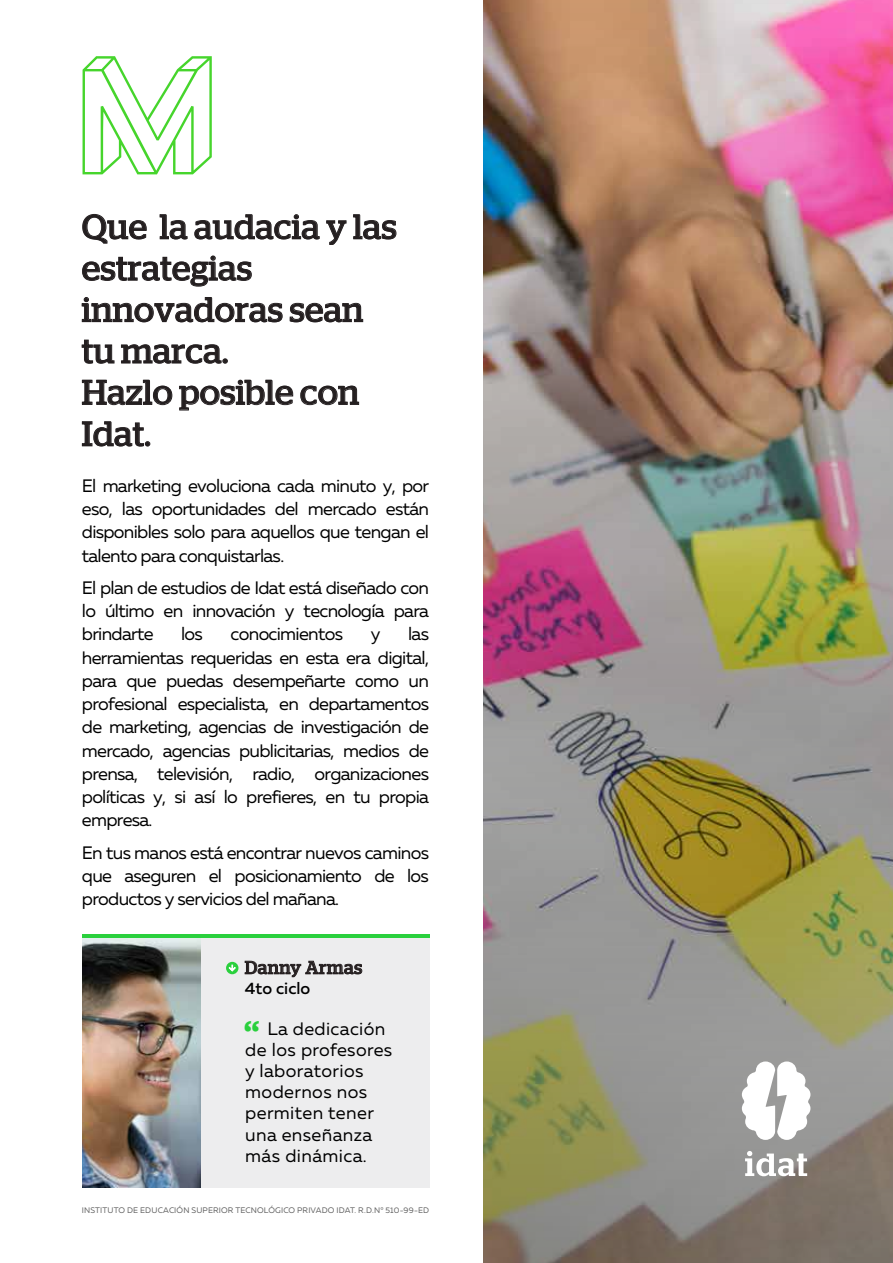
<style>
.page{position:relative;width:893px;height:1263px;background:#fff}
.page>*{position:absolute;margin:0;border:0;box-sizing:border-box;transform-origin:0 0}
.t1{font:49.8px "Stag";color:#2ad03d}
.t2{font:34.5px/41.4px "Stag";letter-spacing:.015em;color:#241f20}
.t3{font:18px/23.2px "Muller";letter-spacing:-.04em;color:#000;text-align:justify}
.t4{font:18px/21px "Muller";letter-spacing:.02em;color:#000}
.t5{font:18px "Stag";letter-spacing:.04em;color:#251f20}
.t6{font:500 16.5px "Muller";color:#000}
.t7{font:8.1px "Muller";letter-spacing:.015em;color:#606060}
</style>
<div class="page">
<img style="left:483px;top:0;width:410px;height:1263px">
<svg style="left:745px;top:1151px;width:62px;height:25px"></svg>
<svg style="left:742px;top:1061px;width:68px;height:79px"></svg>
<svg style="left:82px;top:214px;width:65px;height:30px"></svg>
<svg style="left:160px;top:214px;width:27px;height:25px"></svg>
<svg style="left:194px;top:214px;width:126px;height:25px"></svg>
<svg style="left:326px;top:220px;width:20px;height:25px"></svg>
<svg style="left:353px;top:214px;width:43px;height:25px"></svg>
<svg style="left:82px;top:256px;width:170px;height:31px"></svg>
<svg style="left:82px;top:297px;width:200px;height:25px"></svg>
<svg style="left:290px;top:303px;width:73px;height:19px"></svg>
<svg style="left:82px;top:340px;width:32px;height:24px"></svg>
<svg style="left:121px;top:344px;width:107px;height:20px"></svg>
<svg style="left:82px;top:380px;width:90px;height:25px"></svg>
<svg style="left:179px;top:380px;width:114px;height:30px"></svg>
<svg style="left:300px;top:386px;width:59px;height:19px"></svg>
<svg style="left:82px;top:421px;width:68px;height:25px"></svg>
<div style="left:82px;top:936px;width:347px;height:252px;background:#ededee"></div>
<svg style="left:245px;top:960px;width:117px;height:17px"></svg>
<svg style="left:226px;top:962px;width:12px;height:12px"></svg>
<svg style="left:229px;top:965px;width:7px;height:6px"></svg>
<img style="left:83px;top:937px;width:118px;height:250px">
<svg style="left:83px;top:56px;width:129px;height:118px"></svg>
<hr style="left:82px;top:934px;width:347px;height:3px;background:#2ad03d">
<h2 class="t2" style="left:82px;top:206px;width:316px">Que la audacia y las estrategias innovadoras sean tu marca.<br>Hazlo posible con<br>Idat.</h2>
<p class="t3" style="left:82px;top:474px;width:349px">El marketing evoluciona cada minuto y, por eso, las oportunidades del mercado están disponibles solo para aquellos que tengan el talento para conquistarlas.</p>
<p class="t3" style="left:82px;top:576px;width:349px">El plan de estudios de Idat está diseñado con lo último en innovación y tecnología para brindarte</p>
<p class="t3" style="left:82px;top:622px;width:349px;text-indent:326px">las herramientas requeridas en esta era digital, para que puedas desempeñarte como un profesional especialista, en departamentos de marketing, agencias de investigación de mercado, agencias publicitarias, medios de prensa, televisión, radio, organizaciones políticas y, si así lo prefieres, en tu propia empresa.</p>
<p class="t3" style="left:82px;top:840px;width:349px">En tus manos está encontrar nuevos caminos que aseguren el posicionamiento de los productos y servicios del mañana.</p>
<p class="t3" style="left:181px;top:622px;width:23px">los</p>
<p class="t3" style="left:231px;top:622px;width:114px">conocimientos</p>
<p class="t3" style="left:371px;top:622px;width:11px">y</p>
<p class="t5" style="left:245px;top:957px;width:119px">Danny Armas</p>
<p class="t6" style="left:245px;top:978px;width:67px">4to ciclo</p>
<h1 class="t1" style="left:244px;top:1009px;width:17px">“</h1>
<p class="t4" style="left:245px;top:1018px;width:149px;text-indent:22px">La dedicación de los profesores y laboratorios modernos nos permiten tener una enseñanza más dinámica.</p>
<p class="t7" style="left:82px;top:1206px;width:349px">INSTITUTO DE EDUCACIÓN SUPERIOR TECNOLÓGICO PRIVADO IDAT. R.D.N° 510-99-ED</p>
</div>
